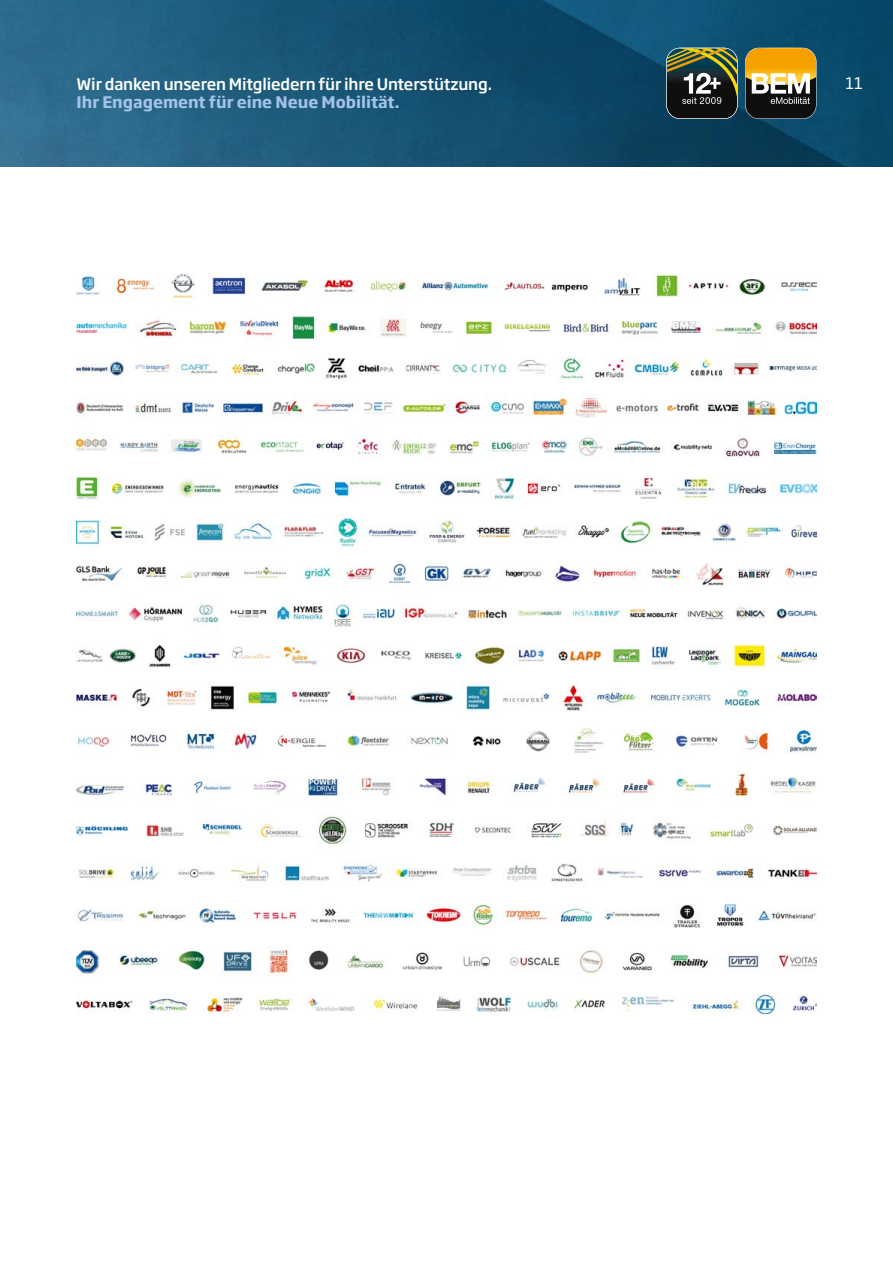
<style>
.page{position:relative;width:893px;height:1263px;background:#fff}
.page>*{position:absolute;margin:0;border:0;box-sizing:border-box;transform-origin:0 0}
.t1{font:500 15.75px "Soho Gothic Pro";letter-spacing:-.01em;color:#fff}
.t2{font:700 15.75px "Soho Gothic Pro";color:#a3c3e7}
.t3{font:15.75px "Soho Gothic Pro";color:#fff}
</style>
<div class="page">
<img style="left:0;top:0;width:893px;height:167px">
<img style="left:77px;top:274px;width:739px;height:740px">
<svg style="left:745px;top:48px;width:71px;height:71px;background:#96793c"></svg>
<svg style="left:666px;top:48px;width:72px;height:71px;background:#474d3a"></svg>
<p class="t1" style="left:77px;top:71px;width:417px">Wir danken unseren Mitgliedern für ihre Unterstützung.</p>
<p class="t2" style="left:77px;top:90px;width:324px">Ihr Engagement für eine Neue Mobilität.</p>
<p class="t3" style="left:845px;top:71px;width:19px">11</p>
</div>
